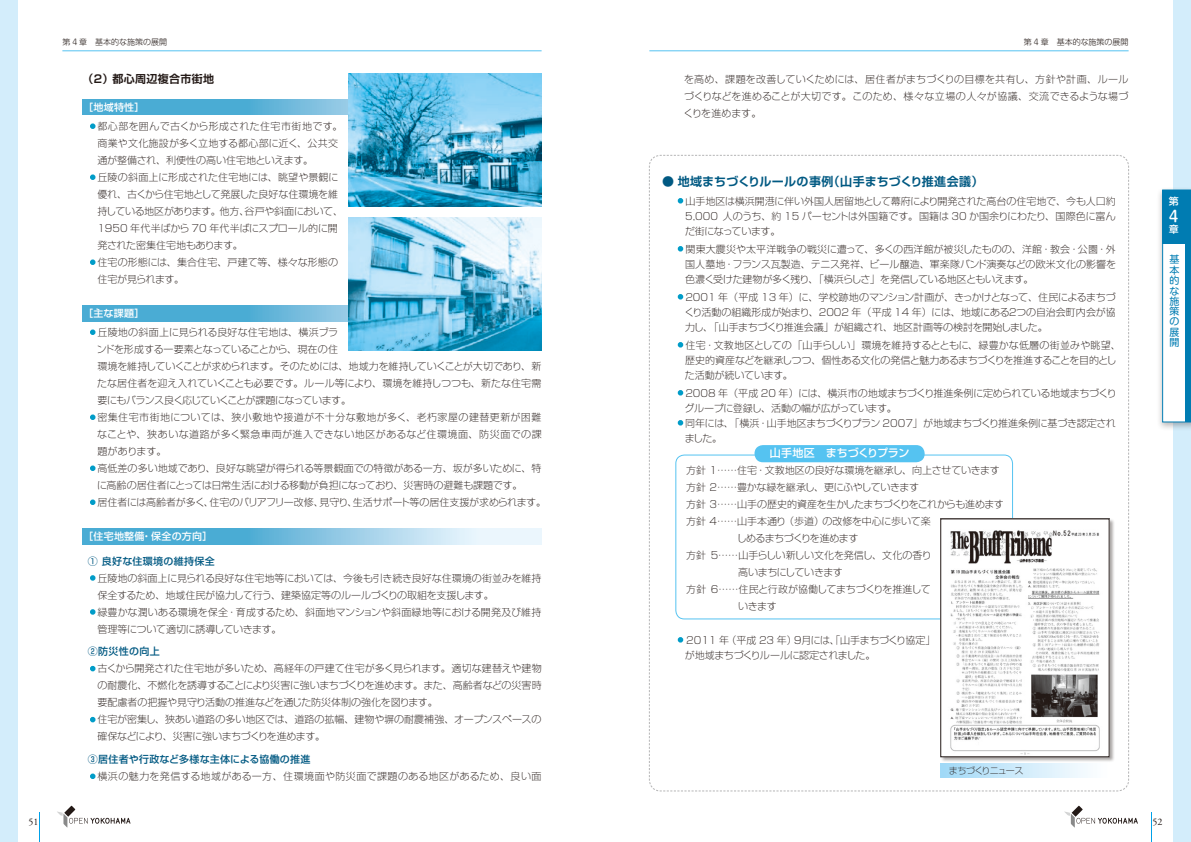
<style>
.page{position:relative;width:1191px;height:842px;background:#fff}
.page>*{position:absolute;margin:0;border:0;box-sizing:border-box;transform-origin:0 0}
.t1{font:500 15px "Shin M Go Pro";color:#fff}
.t2{font:700 12px "Shin Go Pro De";letter-spacing:.01em;color:#005982}
.t3{font:500 11px "Shin Go Pro";letter-spacing:-.015em;color:#fff}
.t4{font:700 11px "Shin Go Pro De";letter-spacing:.03em;color:#231916}
.t5{font:300 expanded 10px/15px "Shin Go Pro";letter-spacing:-.01em;color:#231916;text-align:justify}
.t6{font:300 expanded 10px "Shin Go Pro";letter-spacing:-.03em;color:#231916}
.t7{font:300 expanded 10px "Shin Go Pro";letter-spacing:.045em;color:#231916}
.t8{font:300 expanded 10px/17px "Shin Go Pro";letter-spacing:.035em;color:#231916}
.t9{font:300 expanded 10px/19px "Shin Go Pro";letter-spacing:.02em;color:#231916}
.t10{font:300 expanded 10px/15px "Shin Go Pro";letter-spacing:-.035em;color:#231916}
.t11{font:300 expanded 10px "Shin Go Pro";letter-spacing:-.045em;color:#231916}
.t12{font:300 expanded 10px/19px "Shin Go Pro";letter-spacing:.03em;color:#231916}
.t13{font:300 expanded 10px "Shin Go Pro";letter-spacing:-.055em;color:#231916}
.t14{font:300 expanded 10px "Shin Go Pro";letter-spacing:.015em;color:#231916}
.t15{font:500 10px "Shin Go Pro";letter-spacing:.03em;color:#005982}
.t16{font:500 10px "Shin Go Pro";letter-spacing:.03em;color:#fff}
.t17{font:300 expanded 10px "Shin Go Pro";letter-spacing:-.06em;color:#231916}
.t18{font:10px/10.3px "Shin M Go Pro";color:#007cb2;text-align:justify}
.t19{font:300 expanded 10px "Shin Go Pro";letter-spacing:-.05em;color:#231916}
.t20{font:10px "Adobe Garamond Pro";color:#231916}
.t21{font:500 10px "Shin M Go Pro";color:#fff}
.t22{font:300 expanded 9px "Shin Go Pro";letter-spacing:-.085em;color:#231916}
.t23{font:300 8px "Shin M Go Pro";color:#231916}
.s1{font-weight:500;font-stretch:normal;color:#fff}
.s2{font-weight:900;font-stretch:normal;color:#009cc8}
.s3{font-weight:500;font-stretch:normal;color:#005982}
</style>
<div class="page">
<div style="left:0;top:0;width:17px;height:842px;background:#d3edfb"></div>
<svg style="left:57px;top:806px;width:73px;height:22px"></svg>
<hr style="left:39px;top:812px;width:1px;height:30px;background:#00a1e9">
<hr style="left:62px;top:50px;width:479px;height:1px;background:#55c3f1">
<div style="left:1173px;top:0;width:18px;height:842px;background:#d3edfb"></div>
<svg style="left:1064px;top:806px;width:73px;height:22px"></svg>
<hr style="left:1150px;top:812px;width:1px;height:30px;background:#00a1e9">
<div style="left:1156px;top:186px;width:35px;height:245px;background:#231916;opacity:.3"></div>
<div style="left:1162px;top:190px;width:29px;height:232px;background:#fff"></div>
<div style="left:1162px;top:190px;width:29px;height:232px;border:1px solid #007cb2"></div>
<div style="left:1162px;top:190px;width:29px;height:53px;background:#007cb2"></div>
<div style="left:1185px;top:190px;width:6px;height:232px;background:#007cb2"></div>
<hr style="left:649px;top:50px;width:479px;height:1px;background:#55c3f1">
<svg style="left:83px;top:99px;width:265px;height:16px;background:#59b2d7"></svg>
<svg style="left:83px;top:305px;width:265px;height:16px;background:#59b2d7"></svg>
<svg style="left:83px;top:529px;width:458px;height:15px;background:#8bc8e4"></svg>
<svg style="left:90px;top:123px;width:5px;height:6px"></svg>
<svg style="left:90px;top:174px;width:5px;height:6px"></svg>
<svg style="left:90px;top:259px;width:5px;height:6px"></svg>
<svg style="left:90px;top:329px;width:5px;height:6px"></svg>
<svg style="left:90px;top:414px;width:5px;height:6px"></svg>
<svg style="left:90px;top:465px;width:5px;height:6px"></svg>
<svg style="left:90px;top:499px;width:5px;height:6px"></svg>
<svg style="left:90px;top:575px;width:5px;height:6px"></svg>
<svg style="left:90px;top:609px;width:5px;height:6px"></svg>
<svg style="left:90px;top:666px;width:5px;height:5px"></svg>
<svg style="left:90px;top:717px;width:5px;height:5px"></svg>
<svg style="left:90px;top:773px;width:5px;height:6px"></svg>
<svg style="left:649px;top:155px;width:480px;height:637px"></svg>
<svg style="left:940px;top:763px;width:170px;height:14px"></svg>
<img style="left:348px;top:74px;width:193px;height:133px">
<img style="left:348px;top:217px;width:193px;height:134px">
<div style="left:940px;top:518px;width:175px;height:245px;background:#231916;opacity:.4"></div>
<img style="left:942px;top:521px;width:165px;height:234px">
<p class="t20" style="left:28px;top:816px;width:11px">51</p>
<p class="t23" style="left:62px;top:36px;width:106px">第 4 章　基本的な施策の展開</p>
<p class="t4" style="left:83px;top:70px;width:133px">（２）都心周辺複合市街地</p>
<p class="t12" style="left:88px;top:96px;width:256px;text-indent:-5px"><span class="s1">［地域特性］<br></span><span class="s2">・</span>都心部を囲んで古くから形成された住宅市街地です。</p>
<p class="t9" style="left:97px;top:132px;width:242px">商業や文化施設が多く立地する都心部に近く、公共交</p>
<p class="t5" style="left:97px;top:151px;width:217px">通が整備され、利便性の高い住宅地といえます。</p>
<p class="t5" style="left:88px;top:168px;width:252px"><span class="s2">・</span>丘陵の斜面上に形成された住宅地には、眺望や景観に</p>
<p class="t5" style="left:97px;top:185px;width:242px">優れ、古くから住宅地として発展した良好な住環境を維</p>
<p class="t5" style="left:97px;top:202px;width:247px">持している地区があります。他方、谷戸や斜面において、</p>
<p class="t5" style="left:97px;top:219px;width:242px">1950 年代半ばから 70 年代半ばにスプロール的に開</p>
<p class="t6" style="left:97px;top:237px;width:147px">発された密集住宅地もあります。</p>
<p class="t14" style="left:88px;top:254px;width:252px"><span class="s2">・</span>住宅の形態には、集合住宅、戸建て等、様々な形態の</p>
<p class="t19" style="left:97px;top:271px;width:88px">住宅が見られます。</p>
<p class="t9" style="left:88px;top:302px;width:252px;text-indent:-5px"><span class="s1">［主な課題］<br></span><span class="s2">・</span>丘陵地の斜面上に見られる良好な住宅地は、横浜ブラ</p>
<p class="t6" style="left:97px;top:341px;width:243px">ンドを形成する一要素となっていることから、現在の住</p>
<p class="t5" style="left:97px;top:357px;width:445px">環境を維持していくことが求められます。そのためには、地域力を維持していくことが大切であり、新</p>
<p class="t5" style="left:97px;top:374px;width:446px">たな居住者を迎え入れていくことも必要です。ルール等により、環境を維持しつつも、新たな住宅需</p>
<p class="t13" style="left:97px;top:392px;width:255px">要にもバランス良く応じていくことが課題になっています。</p>
<p class="t7" style="left:88px;top:409px;width:455px"><span class="s2">・</span>密集住宅市街地については、狭小敷地や接道が不十分な敷地が多く、老朽家屋の建替更新が困難</p>
<p class="t7" style="left:97px;top:426px;width:446px">なことや、狭あいな道路が多く緊急車両が進入できない地区があるなど住環境面、防災面での課</p>
<p class="t5" style="left:97px;top:442px;width:71px">題があります。</p>
<p class="t5" style="left:88px;top:459px;width:455px"><span class="s2">・</span>高低差の多い地域であり、良好な眺望が得られる等景観面での特徴がある一方、坂が多いために、特</p>
<p class="t5" style="left:97px;top:476px;width:427px">に高齢の居住者にとっては日常生活における移動が負担になっており、災害時の避難も課題です。</p>
<p class="t5" style="left:88px;top:493px;width:460px"><span class="s2">・</span>居住者には高齢者が多く、住宅のバリアフリー改修、見守り、生活サポート等の居住支援が求められます。</p>
<p class="t16" style="left:83px;top:528px;width:131px">［住宅地整備・保全の方向］</p>
<p class="t15" style="left:88px;top:553px;width:128px">① 良好な住環境の維持保全</p>
<p class="t5" style="left:88px;top:569px;width:455px"><span class="s2">・</span>丘陵地の斜面上に見られる良好な住宅地等においては、今後も引き続き良好な住環境の街並みを維持</p>
<p class="t5" style="left:97px;top:586px;width:398px">保全するため、地域住民が協力して行う、建築協定等のルールづくりの取組を支援します。</p>
<p class="t5" style="left:88px;top:603px;width:455px"><span class="s2">・</span>緑豊かな潤いある環境を保全・育成するため、斜面地マンションや斜面緑地等における開発及び維持</p>
<p class="t6" style="left:97px;top:621px;width:186px">管理等について適切に誘導していきます。</p>
<p class="t15" style="left:88px;top:643px;width:73px">②防災性の向上</p>
<p class="t5" style="left:88px;top:660px;width:455px"><span class="s2">・</span>古くから開発された住宅地が多いため、高経年の戸建て住宅が多く見られます。適切な建替えや建物</p>
<p class="t5" style="left:97px;top:677px;width:446px">の耐震化、不燃化を誘導することにより災害に強いまちづくりを進めます。また、高齢者などの災害時</p>
<p class="t5" style="left:97px;top:694px;width:342px">要配慮者の把握や見守り活動の推進などを通じた防災体制の強化を図ります。</p>
<p class="t5" style="left:88px;top:711px;width:455px"><span class="s2">・</span>住宅が密集し、狭あい道路の多い地区では、道路の拡幅、建物や塀の耐震補強、オープンスペースの</p>
<p class="t11" style="left:97px;top:728px;width:229px">確保などにより、災害に強いまちづくりを進めます。</p>
<p class="t8" style="left:88px;top:749px;width:455px"><span class="s3">③居住者や行政など多様な主体による協働の推進<br></span><span class="s2">・</span>横浜の魅力を発信する地域がある一方、住環境面や防災面で課題のある地区があるため、良い面</p>
<p class="t23" style="left:1023px;top:36px;width:106px">第 4 章　基本的な施策の展開</p>
<p class="t5" style="left:683px;top:69px;width:446px;line-height:17px">を高め、課題を改善していくためには、居住者がまちづくりの目標を共有し、方針や計画、ルールづくりなどを進めることが大切です。このため、様々な立場の人々が協議、交流できるような場づくりを進めます。</p>
<p class="t2" style="left:662px;top:172px;width:323px">● 地域まちづくりルールの事例（山手まちづくり推進会議）</p>
<p class="t5" style="left:685px;top:192px;width:432px;text-indent:-10px"><span class="s2">・</span>山手地区は横浜開港に伴い外国人居留地として幕府により開発された高台の住宅地で、今も人口約5,000 人のうち、約 15 パーセントは外国籍です。国籍は 30 か国余りにわたり、国際色に富んだ街になっています。</p>
<p class="t5" style="left:685px;top:240px;width:432px;text-indent:-10px"><span class="s2">・</span>関東大震災や太平洋戦争の戦災に遭って、多くの西洋館が被災したものの、洋館・教会・公園・外国人墓地・フランス瓦製造、テニス発祥、ビール醸造、軍楽隊バンド演奏などの欧米文化の影響を色濃く受けた建物が多く残り、「横浜らしさ」を発信している地区ともいえます。</p>
<p class="t5" style="left:684px;top:288px;width:433px;text-indent:-9px"><span class="s2">・</span>2001 年（平成 13 年）に、学校跡地のマンション計画が、きっかけとなって、住民によるまちづくり活動の組織形成が始まり、2002 年（平成 14 年）には、地域にある２つの自治会町内会が協力し、「山手まちづくり推進会議」が組織され、地区計画等の検討を開始しました。</p>
<p class="t5" style="left:685px;top:336px;width:437px;text-align:left;text-indent:-9px"><span class="s2">・</span>住宅・文教地区としての「山手らしい」環境を維持するとともに、緑豊かな低層の街並みや眺望、歴史的資産などを継承しつつ、個性ある文化の発信と魅力あるまちづくりを推進することを目的とした活動が続いています。</p>
<p class="t5" style="left:675px;top:384px;width:443px"><span class="s2">・</span>2008 年（平成 20 年）には、横浜市の地域まちづくり推進条例に定められている地域まちづくり</p>
<p class="t5" style="left:684px;top:399px;width:214px">グループに登録し、活動の幅が広がっています。</p>
<p class="t6" style="left:675px;top:415px;width:442px"><span class="s2">・</span>同年には、「横浜・山手地区まちづくりプラン 2007」が地域まちづくり推進条例に基づき認定され</p>
<p class="t5" style="left:685px;top:429px;width:39px">ました。</p>
<p class="t5" style="left:686px;top:461px;width:315px">方針 1……住宅・文教地区の良好な環境を継承し、向上させていきます</p>
<p class="t6" style="left:686px;top:479px;width:234px">方針 2……豊かな緑を継承し、更にふやしていきます</p>
<p class="t6" style="left:686px;top:496px;width:319px">方針 3……山手の歴史的資産を生かしたまちづくりをこれからも進めます</p>
<p class="t5" style="left:686px;top:512px;width:246px">方針 4……山手本通り（歩道）の改修を中心に歩いて楽</p>
<p class="t17" style="left:737px;top:530px;width:123px">しめるまちづくりを進めます</p>
<p class="t5" style="left:686px;top:546px;width:247px">方針 5……山手らしい新しい文化を発信し、文化の香り</p>
<p class="t11" style="left:738px;top:564px;width:106px">高いまちにしていきます</p>
<p class="t6" style="left:686px;top:581px;width:246px">方針 6……住民と行政が協働してまちづくりを推進して</p>
<p class="t5" style="left:738px;top:597px;width:40px">いきます</p>
<p class="t10" style="left:685px;top:631px;width:252px;text-indent:-9px"><span class="s2">・</span> 2011 年（平成 23 年）９月には、「山手まちづくり協定」が地域まちづくりルールに認定されました。</p>
<p class="t3" style="left:770px;top:444px;width:141px">山手地区　まちづくりプラン</p>
<p class="t21" style="left:1168px;top:193px;width:11px">第</p>
<h1 class="t1" style="left:1166px;top:204px;width:13px">４</h1>
<p class="t21" style="left:1168px;top:221px;width:11px">章</p>
<p class="t18" style="left:1169px;top:253px;width:11px">基本的な施策の展開</p>
<p class="t22" style="left:948px;top:763px;width:76px">まちづくりニュース</p>
<p class="t20" style="left:1152px;top:816px;width:11px">52</p>
</div>
